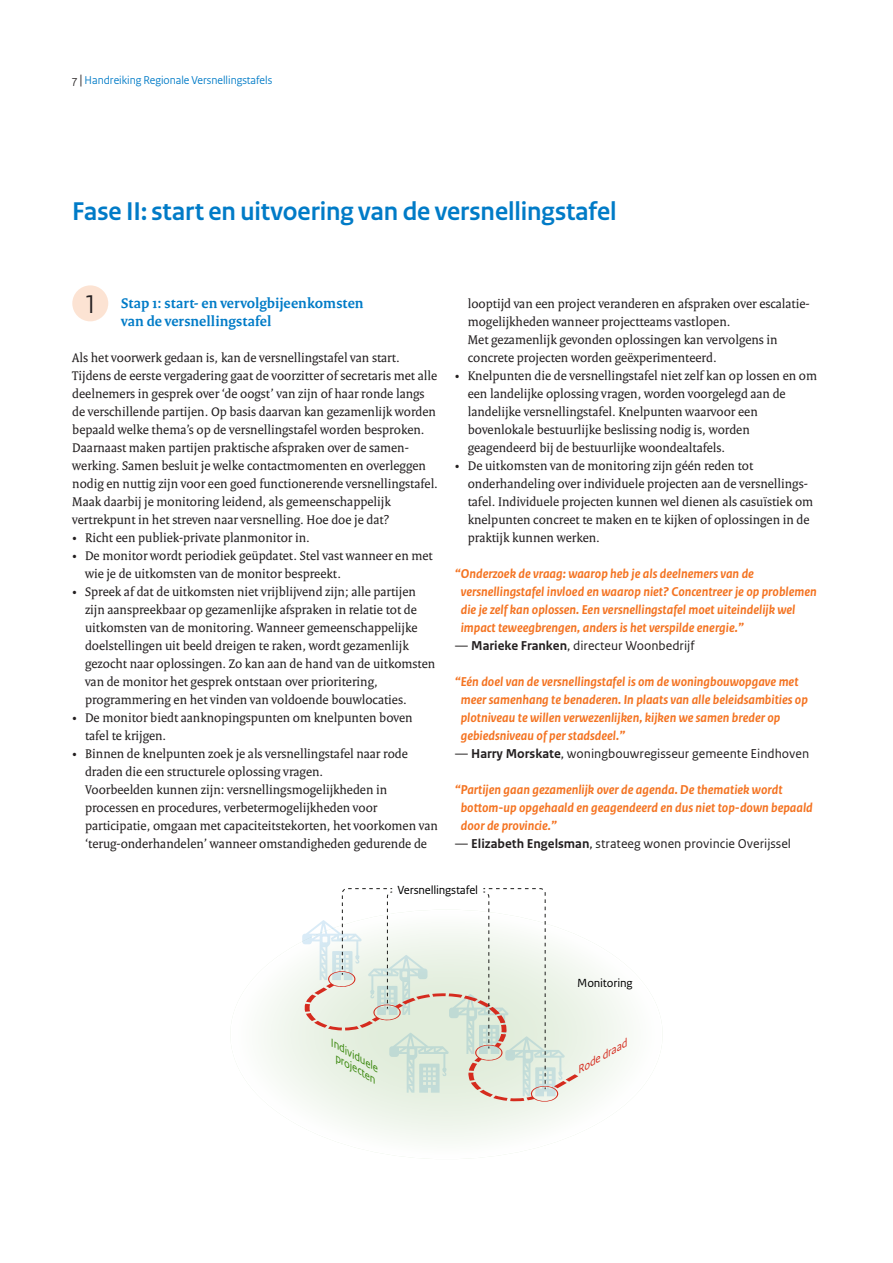
<style>
.page{position:relative;width:893px;height:1263px;background:#fff}
.page>*{position:absolute;margin:0;border:0;box-sizing:border-box;transform-origin:0 0}
.t1{font:700 27px "Rijksoverheid Sans Heading";color:#007bc7}
.t2{font:27px "Rijksoverheid Sans Heading";color:#231f20}
.t3{font:700 15px/18px "Rijksoverheid Serif";letter-spacing:.005em;color:#007bc7}
.t4{font:13.5px/18px "Rijksoverheid Serif";color:#231f20}
.t5{font:italic 700 13.5px/18px "Rijksoverheid Sans Text";color:#f47321}
.t6{font:13.5px "Rijksoverheid Sans Text";color:#231f20}
.t7{font:12.3px "Rijksoverheid Sans Text";letter-spacing:-.015em;color:#000}
.t8{font:12px "Rijksoverheid Sans Heading";color:#007bc7}
.t9{font:11.25px "Rijksoverheid Sans Text";color:#000}
.t10{font:italic 10.65px/10.6px "Rijksoverheid Sans Text";color:#39870c;scale:1.15 1}
.t11{font:italic 10.65px "Rijksoverheid Sans Text";color:#d52b1e;scale:1.15 1}
.s1{color:#231f20}
.s2{font-size:14.25px;color:#231f20}
.s3{font-weight:700}
</style>
<div class="page">
<div style="left:72px;top:285px;width:36px;height:36px;background:#fce3d3;border-radius:50%"></div>
<svg style="left:264px;top:962px;width:364px;height:179px;fill:#f5f9f3"></svg>
<svg style="left:302px;top:888px;width:276px;height:214px"></svg>
<p class="t8" style="left:72px;top:73px;width:201px"><span class="s1">7</span> <span class="s2">|</span> Handreiking Regionale Versnellingstafels</p>
<h1 class="t1" style="left:72px;top:196px;width:546px">Fase II: start en uitvoering van de versnellingstafel</h1>
<h1 class="t2" style="left:84px;top:288px;width:15px">1</h1>
<p class="t3" style="left:121px;top:294px;width:244px">Stap 1: start- en vervolgbijeenkomsten van de versnellingstafel</p>
<p class="t4" style="left:72px;top:348px;width:367px">Als het voorwerk gedaan is, kan de versnellingstafel van start.<br>Tijdens de eerste vergadering gaat de voorzitter of secretaris met alle deelnemers in gesprek over ‘de oogst’ van zijn of haar ronde langs de verschillende partijen. Op basis daarvan kan gezamenlijk worden bepaald welke thema’s op de versnellingstafel worden besproken.<br>Daarnaast maken partijen praktische afspraken over de samen&shy;werking. Samen besluit je welke contactmomenten en overleggen nodig en nuttig zijn voor een goed functionerende versnellingstafel.<br>Maak daarbij je monitoring leidend, als gemeenschappelijk vertrekpunt in het streven naar versnelling. Hoe doe je dat?</p>
<p class="t4" style="left:72px;top:528px;width:239px">• Richt een publiek-private planmonitor in.</p>
<p class="t4" style="left:85px;top:546px;width:349px;text-indent:-13px">• De monitor wordt periodiek geüpdatet. Stel vast wanneer en met wie je de uitkomsten van de monitor bespreekt.</p>
<p class="t4" style="left:85px;top:582px;width:352px;text-indent:-13px">• Spreek af dat de uitkomsten niet vrijblijvend zijn; alle partijen zijn aanspreekbaar op gezamenlijke afspraken in relatie tot de uitkomsten van de monitoring. Wanneer gemeenschappelijke doelstellingen uit beeld dreigen te raken, wordt gezamenlijk gezocht naar oplossingen. Zo kan aan de hand van de uitkomsten van de monitor het gesprek ontstaan over prioritering, programmering en het vinden van voldoende bouwlocaties.</p>
<p class="t4" style="left:85px;top:708px;width:329px;text-indent:-13px">• De monitor biedt aanknopingspunten om knelpunten boven tafel te krijgen.</p>
<p class="t4" style="left:85px;top:744px;width:354px;text-indent:-13px">• Binnen de knelpunten zoek je als versnellingstafel naar rode draden die een structurele oplossing vragen.<br>Voorbeelden kunnen zijn: versnellingsmogelijkheden in processen en procedures, verbetermogelijkheden voor participatie, omgaan met capaciteitstekorten, het voorkomen van ‘terug--onderhandelen’ wanneer omstandigheden gedurende de</p>
<p class="t9" style="left:244px;top:797px;width:89px">Versnellingstafels 3</p>
<p class="t4" style="left:468px;top:294px;width:343px">looptijd van een project veranderen en afspraken over escalatie&shy;mogelijkheden wanneer projectteams vastlopen.<br>Met -gezamenlijk gevonden oplossingen kan vervolgens in concrete projecten worden geëxperimenteerd.</p>
<p class="t4" style="left:468px;top:366px;width:351px;text-indent:-13px">• Knelpunten die de versnellingstafel niet zelf kan op lossen en om een landelijke oplossing vragen, worden voorgelegd aan de landelijke versnellingstafel. Knelpunten waarvoor een bovenlokale bestuurlijke beslissing nodig is, worden geagendeerd bij de bestuurlijke woondealtafels.</p>
<p class="t4" style="left:468px;top:456px;width:347px;text-indent:-13px">• De uitkomsten van de monitoring zijn géén reden tot onderhandeling over individuele projecten aan de versnellings&shy;tafel. Individuele projecten kunnen wel dienen als casuïstiek om knelpunten concreet te maken en te kijken of oplossingen in de praktijk kunnen werken.</p>
<p class="t5" style="left:461px;top:565px;width:357px;text-indent:-6px">“Onderzoek de vraag: waarop heb je als deelnemers van de versnellingstafel invloed en waarop niet? Concentreer je op problemen die je zelf kan oplossen. Een versnellingstafel moet uiteindelijk wel impact teweegbrengen, anders is het verspilde energie.”</p>
<p class="t6" style="left:455px;top:638px;width:241px">— <span class="s3">Marieke Franken</span>, directeur Woonbedrijf</p>
<p class="t5" style="left:461px;top:673px;width:349px;text-indent:-6px">“Eén doel van de versnellingstafel is om de woningbouwopgave met meer samenhang te benaderen. In plaats van alle beleidsambities op plotniveau te willen verwezenlijken, kijken we samen breder op gebiedsniveau of per stadsdeel.”</p>
<p class="t6" style="left:455px;top:745px;width:356px">— <span class="s3">Harry Morskate</span>, woningbouwregisseur gemeente Eindhoven</p>
<p class="t5" style="left:461px;top:781px;width:354px;text-indent:-6px">“Partijen gaan gezamenlijk over de agenda. De thematiek wordt bottom-up opgehaald en geagendeerd en dus niet top-down bepaald door de provincie.”</p>
<p class="t6" style="left:455px;top:835px;width:338px">— <span class="s3">Elizabeth Engelsman</span>, strateeg wonen provincie Overijssel</p>
<p class="t7" style="left:398px;top:883px;width:82px">Versnellingstafel</p>
<p class="t7" style="left:577px;top:975px;width:57px">Monitoring</p>
<p class="t10" style="left:345px;top:1044px;width:42px;text-indent:-11px;rotate:30deg">Individuele projecten</p>
<p class="t11" style="left:574px;top:1066px;width:51px;rotate:-30deg">Rode draad</p>
</div>
